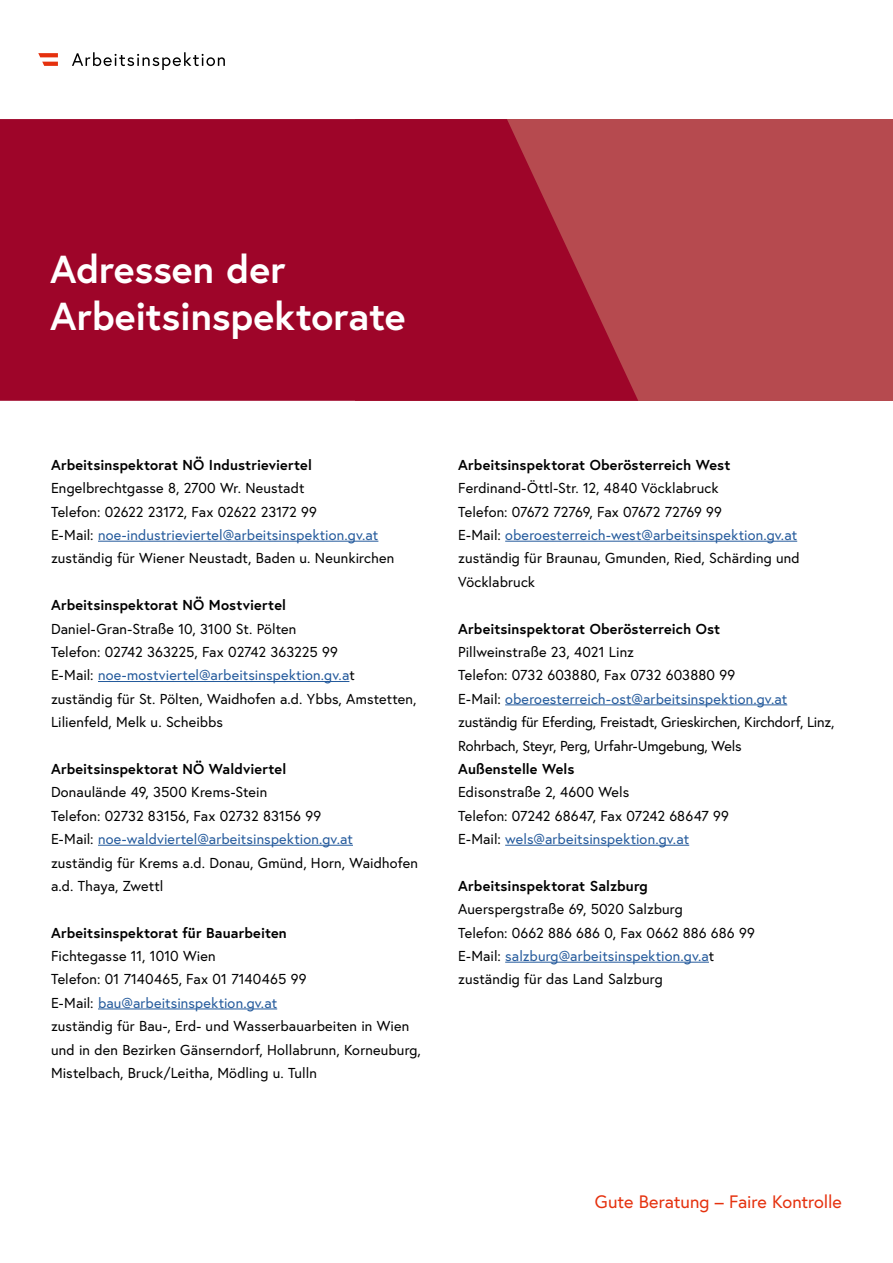
<style>
.page{position:relative;width:893px;height:1263px;background:#fff}
.page>*{position:absolute;margin:0;border:0;box-sizing:border-box;transform-origin:0 0}
.Merkblatt_p_Titel{font:700 39px/46.8px "Europa Austria";letter-spacing:-.005em;color:#fff}
.t1{font:18px "Europa Austria";letter-spacing:-.005em;color:#e5310e}
.t2{font:14.4px/23.4px "Europa Austria";letter-spacing:.01em;color:#000}
.t3{font:700 14.4px "Europa Austria";letter-spacing:.01em;color:#000}
.s1{color:#245a9c}
</style>
<div class="page">
<div style="left:355px;top:119px;width:538px;height:282px;background:#b64a4f"></div>
<svg style="left:72px;top:52px;width:153px;height:18px"></svg>
<svg style="left:38px;top:53px;width:20px;height:13px"></svg>
<svg style="left:0;top:119px;width:638px;height:282px;background:#a00b2c"></svg>
<hr style="left:98px;top:541px;width:280px;height:1px;background:#245a9c">
<hr style="left:98px;top:681px;width:251px;height:1px;background:#245a9c">
<hr style="left:98px;top:845px;width:255px;height:1px;background:#245a9c">
<hr style="left:98px;top:1009px;width:179px;height:1px;background:#245a9c">
<hr style="left:505px;top:541px;width:292px;height:1px;background:#245a9c">
<hr style="left:505px;top:705px;width:282px;height:1px;background:#245a9c">
<hr style="left:505px;top:845px;width:184px;height:1px;background:#245a9c">
<hr style="left:505px;top:962px;width:204px;height:1px;background:#245a9c">
<p class="Merkblatt_p_Titel" style="left:50px;top:245px;width:357px">Adressen der<br>Arbeitsinspektorate</p>
<p class="t3" style="left:51px;top:455px;width:262px">Arbeitsinspektorat NÖ Industrieviertel</p>
<p class="t2" style="left:51px;top:476px;width:345px">Engelbrechtgasse 8, 2700 Wr. Neustadt<br>Telefon: 02622 23172, Fax 02622 23172 99<br>E-Mail: <span class="s1">noe-industrieviertel@arbeitsinspektion.gv.at </span>zuständig für Wiener Neustadt, Baden u. Neunkirchen</p>
<p class="t3" style="left:51px;top:595px;width:236px">Arbeitsinspektorat NÖ Mostviertel</p>
<p class="t2" style="left:51px;top:617px;width:367px">Daniel-Gran-Straße 10, 3100 St. Pölten<br>Telefon: 02742 363225, Fax 02742 363225 99<br>E-Mail: <span class="s1">noe-mostviertel@arbeitsinspektion.gv.a</span>t zuständig für St. Pölten, Waidhofen a.d. Ybbs, Amstetten, Lilienfeld, Melk u. Scheibbs</p>
<p class="t3" style="left:51px;top:759px;width:237px">Arbeitsinspektorat NÖ Waldviertel</p>
<p class="t2" style="left:51px;top:780px;width:368px">Donaulände 49, 3500 Krems-Stein<br>Telefon: 02732 83156, Fax 02732 83156 99<br>E-Mail: <span class="s1">noe-waldviertel@arbeitsinspektion.gv.at </span>zuständig für Krems a.d. Donau, Gmünd, Horn, Waidhofen a.d. Thaya, Zwettl</p>
<p class="t3" style="left:51px;top:923px;width:237px">Arbeitsinspektorat für Bauarbeiten</p>
<p class="t2" style="left:51px;top:944px;width:371px">Fichtegasse 11, 1010 Wien<br>Telefon: 01 7140465, Fax 01 7140465 99<br>E-Mail: <span class="s1">bau@arbeitsinspektion.gv.at<br></span>zuständig für Bau-, Erd- und Wasserbauarbeiten in Wien und in den Bezirken Gänserndorf, Hollabrunn, Korneuburg, Mistelbach, Bruck/Leitha, Mödling u. Tulln</p>
<p class="t3" style="left:458px;top:455px;width:274px">Arbeitsinspektorat Oberösterreich West</p>
<p class="t2" style="left:458px;top:476px;width:343px">Ferdinand-Öttl-Str. 12, 4840 Vöcklabruck<br>Telefon: 07672 72769, Fax 07672 72769 99<br>E-Mail: <span class="s1">oberoesterreich-west@arbeitsinspektion.gv.at </span>zuständig für Braunau, Gmunden, Ried, Schärding und Vöcklabruck</p>
<p class="t3" style="left:458px;top:619px;width:264px">Arbeitsinspektorat Oberösterreich Ost</p>
<p class="t2" style="left:458px;top:640px;width:378px">Pillweinstraße 23, 4021 Linz<br>Telefon: 0732 603880, Fax 0732 603880 99<br>E-Mail: <span class="s1">oberoesterreich-ost@arbeitsinspektion.gv.at </span>zuständig für Eferding, Freistadt, Grieskirchen, Kirchdorf, Linz, Rohrbach, Steyr, Perg, Urfahr-Umgebung, Wels</p>
<p class="t3" style="left:458px;top:759px;width:118px">Außenstelle Wels</p>
<p class="t2" style="left:458px;top:780px;width:272px">Edisonstraße 2, 4600 Wels<br>Telefon: 07242 68647, Fax 07242 68647 99<br>E-Mail: <span class="s1">wels@arbeitsinspektion.gv.at</span></p>
<p class="t3" style="left:458px;top:876px;width:191px">Arbeitsinspektorat Salzburg</p>
<p class="t2" style="left:458px;top:897px;width:298px">Auerspergstraße 69, 5020 Salzburg<br>Telefon: 0662 886 686 0, Fax 0662 886 686 99<br>E-Mail: <span class="s1">salzburg@arbeitsinspektion.gv.a</span>t zuständig für das Land Salzburg</p>
<p class="t1" style="left:595px;top:1190px;width:249px">Gute Beratung – Faire Kontrolle</p>
</div>
